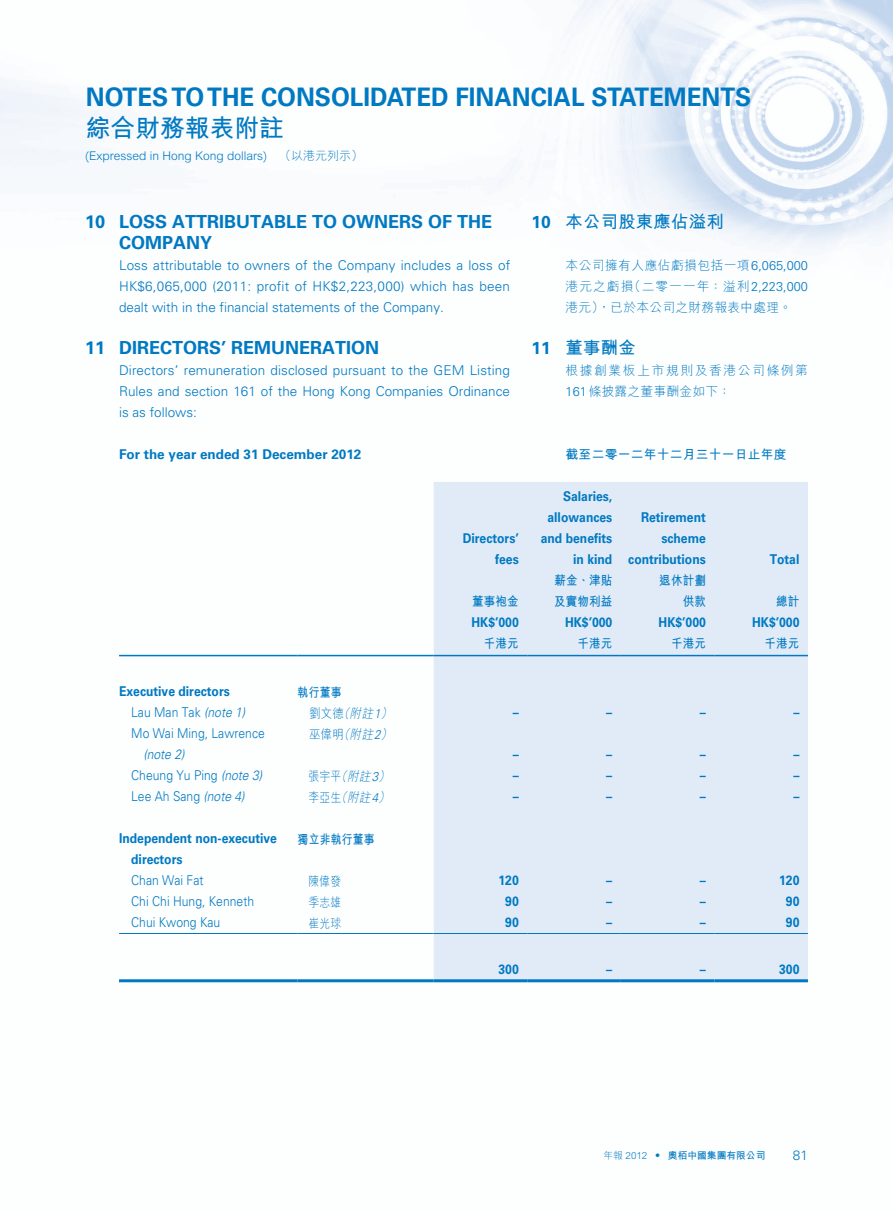
<style>
.page{position:relative;width:893px;height:1212px;background:#fff}
.page>*{position:absolute;margin:0;border:0;box-sizing:border-box;transform-origin:0 0}
.t1{font:700 25.5px "Univers LT Std";color:#0079c2;scale:.95 1}
.t2{font:700 24.75px "M Hei HK";color:#0079c2}
.t3{font:700 18px/21px "Univers LT Std";color:#0079c2}
.t4{font:700 17.25px "M Hei HK";letter-spacing:.02em;color:#0079c2}
.t5{font:300 13.5px/21px "Univers LT Std";color:#0079c2;text-align:justify}
.t6{font:700 13.5px/21px "Univers LT Std";color:#0079c2;text-align:right;scale:.9 1}
.t7{font:300 13.5px "Univers LT Std";color:#0079c2;scale:.9 1}
.t8{font:700 13.5px "Univers LT Std";color:#0079c2}
.t9{font:italic 300 13.5px "Univers LT Std";color:#0079c2;scale:.9 1}
.t10{font:300 12.75px/21px "M Hei HK";letter-spacing:.035em;color:#0079c2;text-align:justify}
.t11{font:700 12.75px/21px "M Hei HK";letter-spacing:.02em;color:#0079c2;scale:.9 1}
.t12{font:italic 300 12.75px "M Hei HK";color:#0079c2;scale:.9 1}
.t13{font:300 12.75px/21px "M Hei HK";letter-spacing:.125em;color:#0079c2}
.t14{font:700 12.75px "M Hei HK";letter-spacing:.02em;color:#0079c2}
.t15{font:700 12.75px "M Hei HK";letter-spacing:.02em;color:#0079c2;scale:.85 1}
.t16{font:300 12.75px "M Hei HK";letter-spacing:.035em;color:#0079c2;scale:.85 1}
.t17{font:300 12px "M Hei HK";color:#0079c2}
.t18{font:700 9.75px "M Hei HK";color:#0079c2}
.s1{font-family:"Univers LT Std"}
.s2{font-style:italic}
.s3{font-style:normal}
.s4{font-weight:300}
</style>
<div class="page">
<img style="left:0;top:0;width:893px;height:983px">
<div style="left:434px;top:482px;width:374px;height:497px;background:#e1ebf7"></div>
<hr style="left:119px;top:655px;width:179px;height:1px;background:#0079c2">
<hr style="left:298px;top:655px;width:136px;height:1px;background:#0079c2">
<hr style="left:434px;top:655px;width:93px;height:1px;background:#0079c2">
<hr style="left:527px;top:655px;width:94px;height:1px;background:#0079c2">
<hr style="left:621px;top:655px;width:93px;height:1px;background:#0079c2">
<hr style="left:714px;top:655px;width:94px;height:1px;background:#0079c2">
<hr style="left:119px;top:933px;width:179px;height:1px;background:#0079c2">
<hr style="left:298px;top:933px;width:136px;height:1px;background:#0079c2">
<hr style="left:434px;top:933px;width:93px;height:1px;background:#0079c2">
<hr style="left:527px;top:933px;width:94px;height:1px;background:#0079c2">
<hr style="left:621px;top:933px;width:93px;height:1px;background:#0079c2">
<hr style="left:714px;top:933px;width:94px;height:1px;background:#0079c2">
<hr style="left:119px;top:979px;width:179px;height:3px;background:#0079c2">
<hr style="left:298px;top:979px;width:136px;height:3px;background:#0079c2">
<hr style="left:434px;top:979px;width:93px;height:3px;background:#0079c2">
<hr style="left:527px;top:979px;width:94px;height:3px;background:#0079c2">
<hr style="left:621px;top:979px;width:93px;height:3px;background:#0079c2">
<hr style="left:714px;top:979px;width:94px;height:3px;background:#0079c2">
<h1 class="t1" style="left:86px;top:82px;width:38px">Notes</h1>
<h1 class="t1" style="left:171px;top:82px;width:55px">to the</h1>
<h1 class="t1" style="left:261px;top:82px;width:18px">consolidated</h1>
<h1 class="t1" style="left:455px;top:82px;width:16px">financial</h1>
<h1 class="t1" style="left:591px;top:82px;width:18px">statements</h1>
<h2 class="t2" style="left:86px;top:110px;width:200px">綜合財務報表附註</h2>
<p class="t17" style="left:85px;top:149px;width:280px">(Expressed in Hong Kong dollars) （以港元列示）</p>
<h3 class="t3" style="left:119px;top:211px;width:375px;text-indent:-34px">10 LOSS ATTRIBUTABLE TO OWNERS OF THE<br>COMPANY</h3>
<p class="t5" style="left:119px;top:254px;width:393px">Loss attributable to owners of the Company includes a loss of HK$6,065,000 (2011: profit of HK$2,223,000) which has been dealt with in the financial statements of the Company.</p>
<h3 class="t3" style="left:85px;top:337px;width:296px">11 DIRECTORS’ REMUNERATION</h3>
<p class="t5" style="left:119px;top:359px;width:393px">Directors’ remuneration disclosed pursuant to the GEM Listing Rules and section 161 of the Hong Kong Companies Ordinance is as follows:</p>
<p class="t8" style="left:119px;top:446px;width:244px">For the year ended 31 December 2012</p>
<p class="t6" style="left:463px;top:527px;width:64px">Directors’ fees</p>
<p class="t11" style="left:472px;top:590px;width:53px">董事袍金</p>
<p class="t4" style="left:531px;top:209px;width:194px"><span class="s1">10</span> 本公司股東應佔溢利</p>
<p class="t10" style="left:566px;top:255px;width:244px">本公司擁有人應佔虧損包括一項<span class="s1">6,065,000</span>港元之虧損（二零一一年：溢利<span class="s1">2,223,000</span>港元），已於本公司之財務報表中處理。</p>
<p class="t4" style="left:531px;top:335px;width:106px"><span class="s1">11</span> 董事酬金</p>
<p class="t13" style="left:566px;top:360px;width:244px">根據創業板上市規則及香港公司條例第<br><span class="s1">161</span>條披露之董事酬金如下：</p>
<p class="t14" style="left:566px;top:445px;width:222px">截至二零一二年十二月三十一日止年度</p>
<p class="t6" style="left:541px;top:485px;width:81px">Salaries, allowances and benefits in kind</p>
<p class="t6" style="left:628px;top:506px;width:88px">Retirement scheme contributions</p>
<p class="t11" style="left:554px;top:569px;width:66px">薪金、津貼及實物利益</p>
<p class="t11" style="left:659px;top:569px;width:53px;text-align:right">退休計劃供款</p>
<p class="t6" style="left:770px;top:548px;width:35px">Total</p>
<p class="t11" style="left:776px;top:590px;width:27px">總計</p>
<p class="t6" style="left:471px;top:611px;width:54px">HK$’000</p>
<p class="t6" style="left:565px;top:611px;width:54px">HK$’000</p>
<p class="t6" style="left:659px;top:611px;width:54px">HK$’000</p>
<p class="t6" style="left:752px;top:611px;width:54px">HK$’000</p>
<p class="t11" style="left:484px;top:632px;width:40px">千港元</p>
<p class="t11" style="left:577px;top:632px;width:40px">千港元</p>
<p class="t11" style="left:671px;top:632px;width:40px">千港元</p>
<p class="t11" style="left:764px;top:632px;width:40px">千港元</p>
<p class="t6" style="left:119px;top:681px;width:125px">Executive directors</p>
<p class="t15" style="left:298px;top:683px;width:53px">執行董事</p>
<p class="t7" style="left:131px;top:704px;width:128px">Lau Man Tak <span class="s2">(note 1)</span></p>
<p class="t12" style="left:309px;top:706px;width:97px"><span class="s3">劉文德</span>（附註<span class="s1">1</span>）</p>
<p class="t6" style="left:513px;top:702px;width:8px">–</p>
<p class="t6" style="left:606px;top:702px;width:8px">–</p>
<p class="t6" style="left:700px;top:702px;width:8px">–</p>
<p class="t6" style="left:793px;top:702px;width:8px">–</p>
<p class="t7" style="left:131px;top:725px;width:150px">Mo Wai Ming, Lawrence</p>
<p class="t9" style="left:143px;top:746px;width:47px">(note 2)</p>
<p class="t12" style="left:309px;top:727px;width:97px"><span class="s3">巫偉明</span>（附註<span class="s1">2</span>）</p>
<p class="t6" style="left:513px;top:744px;width:8px">–</p>
<p class="t6" style="left:606px;top:744px;width:8px">–</p>
<p class="t6" style="left:700px;top:744px;width:8px">–</p>
<p class="t6" style="left:793px;top:744px;width:8px">–</p>
<p class="t7" style="left:131px;top:767px;width:147px">Cheung Yu Ping <span class="s2">(note 3)</span></p>
<p class="t12" style="left:308px;top:769px;width:95px"><span class="s3">張宇平</span>（附註<span class="s1">3</span>）</p>
<p class="t6" style="left:513px;top:765px;width:8px">–</p>
<p class="t6" style="left:606px;top:765px;width:8px">–</p>
<p class="t6" style="left:700px;top:765px;width:8px">–</p>
<p class="t6" style="left:793px;top:765px;width:8px">–</p>
<p class="t7" style="left:131px;top:788px;width:128px">Lee Ah Sang <span class="s2">(note 4)</span></p>
<p class="t12" style="left:308px;top:790px;width:95px"><span class="s3">李亞生</span>（附註<span class="s1">4</span>）</p>
<p class="t6" style="left:513px;top:786px;width:8px">–</p>
<p class="t6" style="left:606px;top:786px;width:8px">–</p>
<p class="t6" style="left:700px;top:786px;width:8px">–</p>
<p class="t6" style="left:793px;top:786px;width:8px">–</p>
<p class="t6" style="left:131px;top:828px;width:164px;text-align:left;text-indent:-12px">Independent non-executive directors</p>
<p class="t15" style="left:298px;top:830px;width:92px">獨立非執行董事</p>
<p class="t7" style="left:131px;top:872px;width:82px">Chan Wai Fat</p>
<p class="t16" style="left:308px;top:874px;width:40px">陳偉發</p>
<p class="t6" style="left:498px;top:870px;width:24px">120</p>
<p class="t6" style="left:606px;top:870px;width:8px">–</p>
<p class="t6" style="left:700px;top:870px;width:8px">–</p>
<p class="t6" style="left:779px;top:870px;width:24px">120</p>
<p class="t7" style="left:131px;top:893px;width:138px">Chi Chi Hung, Kenneth</p>
<p class="t16" style="left:308px;top:895px;width:40px">季志雄</p>
<p class="t6" style="left:505px;top:891px;width:17px">90</p>
<p class="t6" style="left:606px;top:891px;width:8px">–</p>
<p class="t6" style="left:700px;top:891px;width:8px">–</p>
<p class="t6" style="left:786px;top:891px;width:17px">90</p>
<p class="t7" style="left:131px;top:914px;width:101px">Chui Kwong Kau</p>
<p class="t16" style="left:308px;top:916px;width:40px">崔光球</p>
<p class="t6" style="left:505px;top:912px;width:17px">90</p>
<p class="t6" style="left:606px;top:912px;width:8px">–</p>
<p class="t6" style="left:700px;top:912px;width:8px">–</p>
<p class="t6" style="left:786px;top:912px;width:17px">90</p>
<p class="t6" style="left:498px;top:958px;width:24px">300</p>
<p class="t6" style="left:606px;top:958px;width:8px">–</p>
<p class="t6" style="left:700px;top:958px;width:8px">–</p>
<p class="t6" style="left:779px;top:958px;width:24px">300</p>
<p class="t18" style="left:603px;top:1149px;width:163px"><span class="s4">年報 2012</span> • 奧栢中國集團有限公司</p>
<p class="t5" style="left:793px;top:1144px;width:17px">81</p>
</div>
